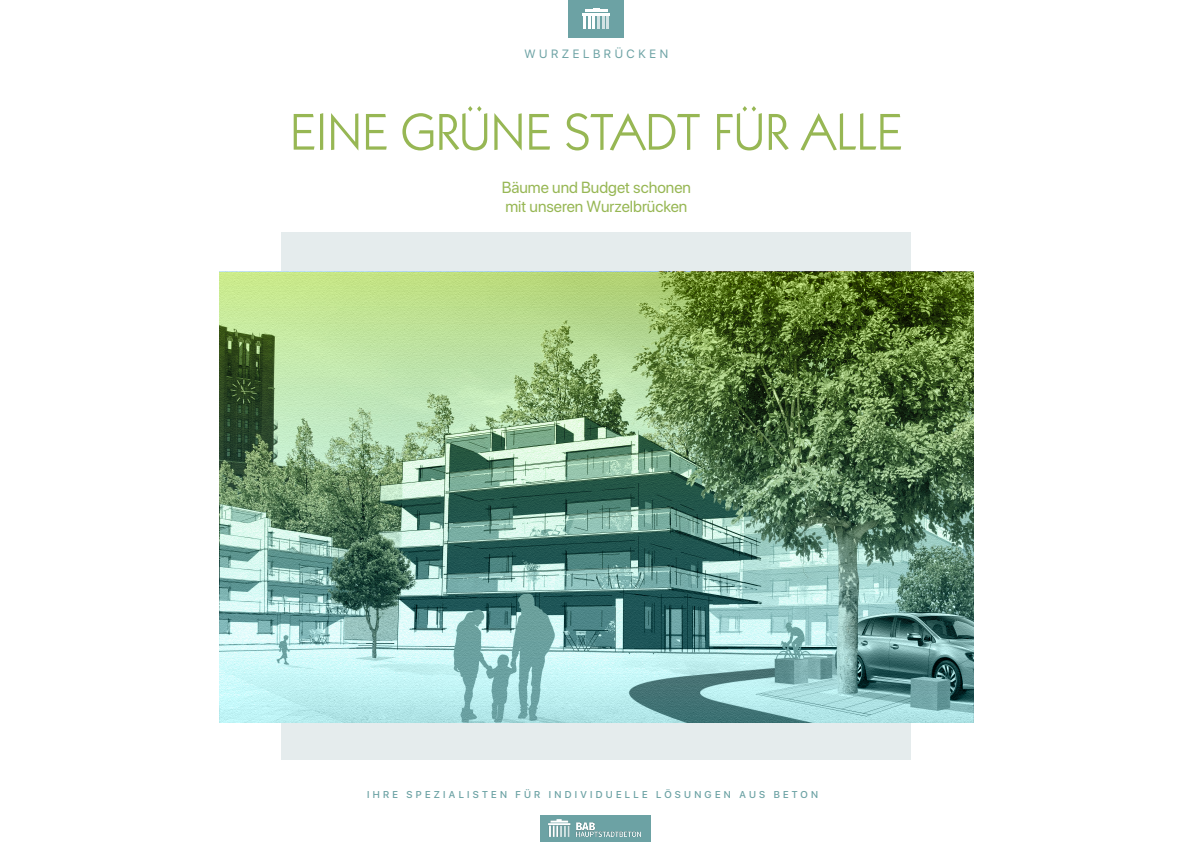
<style>
.page{position:relative;width:1191px;height:842px;background:#fff}
.page>*{position:absolute;margin:0;border:0;box-sizing:border-box;transform-origin:0 0}
.t1{font:52px "ITC Kabel Std";color:#97b754}
.t2{font:16px/19.2px "SF Pro Display";color:#97b754}
.t3{font:12px "SF Pro Display";letter-spacing:.3em;color:#6ca2a4}
.t4{font:500 9.9px "SF Pro Display";letter-spacing:.33em;color:#6ca2a4}
</style>
<div class="page">
<div style="left:281px;top:232px;width:629px;height:527px;background:#e5eced"></div>
<div style="left:540px;top:815px;width:111px;height:27px;background:#6ca2a4"></div>
<div style="left:568px;top:0;width:56px;height:38px;background:#6ca2a4"></div>
<img style="left:548px;top:820px;width:92px;height:16px">
<hr style="left:582px;top:13px;width:28px;height:2px;background:#fff">
<hr style="left:585px;top:10px;width:22px;height:2px;background:#fff">
<svg style="left:593px;top:8px;width:6px;height:2px"></svg>
<svg style="left:583px;top:16px;width:26px;height:13px"></svg>
<img style="left:219px;top:272px;width:754px;height:450px">
<p class="t3" style="left:524px;top:45px;width:145px">WURZELBRÜCKEN</p>
<h1 class="t1" style="left:290px;top:102px;width:614px">EINE GRÜNE STADT FÜR ALLE</h1>
<h2 class="t2" style="left:502px;top:177px;width:191px">Bäume und Budget schonen mit unseren Wurzelbrücken</h2>
<p class="t4" style="left:367px;top:787px;width:452px">IHRE SPEZIALISTEN FÜR INDIVIDUELLE LÖSUNGEN AUS BETON</p>
</div>
